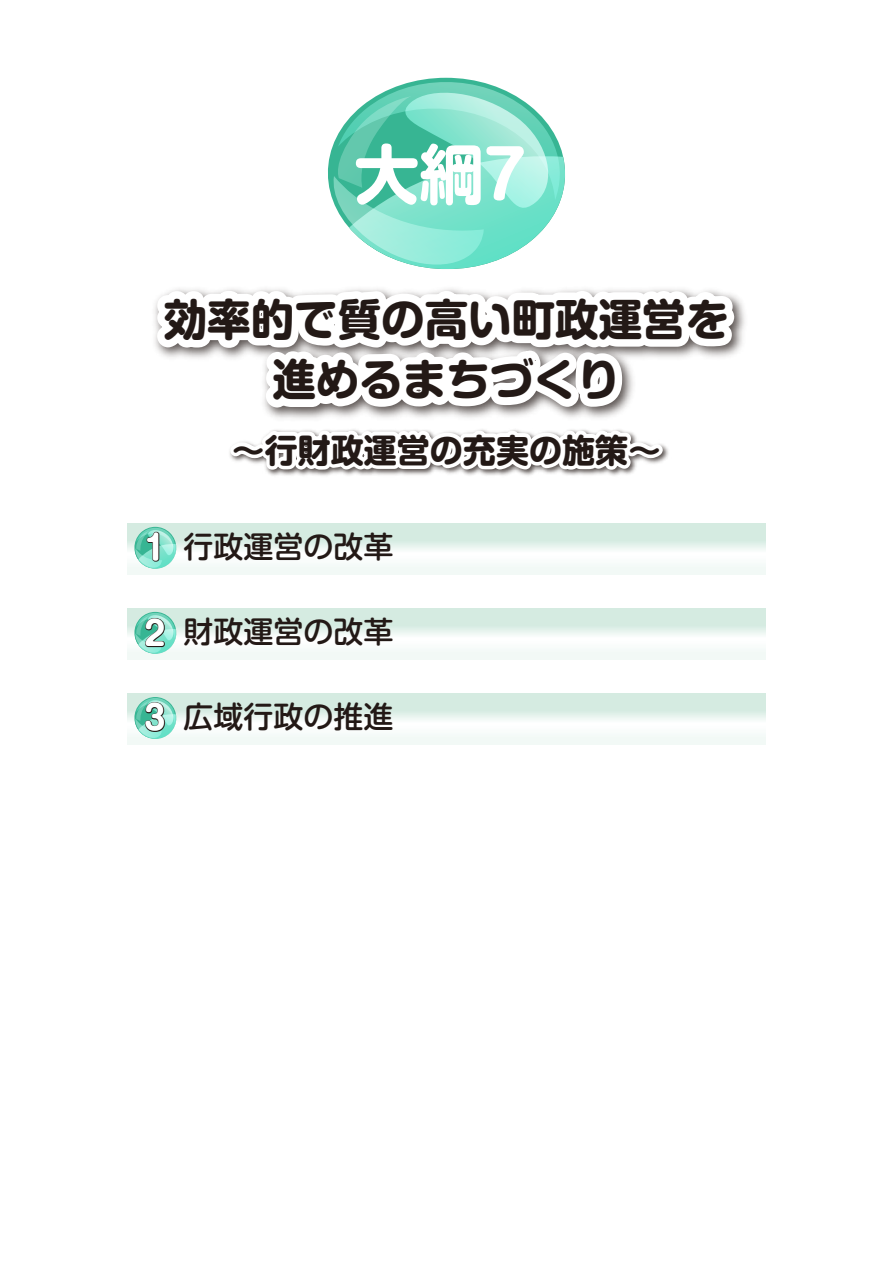
<style>
.page{position:relative;width:893px;height:1263px;background:#fff}
.page>*{position:absolute;margin:0;border:0;box-sizing:border-box;transform-origin:0 0}
.t1{font:700 64.95px "Shin M Go Pro";color:#fff}
.t2{font:700 43.5px/60.4px "Shin M Go Pro";color:#231916;text-align:center}
.t3{font:700 33px "Shin M Go Pro";color:#231916}
.t4{font:500 30px "Shin M Go Pro";color:#231916}
.s1{font-weight:700;font-size:33px;color:#fff}
</style>
<div class="page">
<svg style="left:154px;top:77px;width:589px;height:399px"></svg>
<svg style="left:128px;top:523px;width:637px;height:51px"></svg>
<svg style="left:132px;top:527px;width:46px;height:44px"></svg>
<svg style="left:128px;top:608px;width:637px;height:51px"></svg>
<svg style="left:132px;top:612px;width:46px;height:44px"></svg>
<svg style="left:128px;top:693px;width:637px;height:51px"></svg>
<svg style="left:132px;top:697px;width:46px;height:44px"></svg>
<h1 class="t1" style="left:354px;top:121px;width:173px">大綱7</h1>
<h2 class="t2" style="left:164px;top:284px;width:567px">効率的で質の高い町政運営を進めるまちづくり</h2>
<p class="t3" style="left:232px;top:423px;width:430px">～行財政運営の充実の施策～</p>
<p class="t4" style="left:144px;top:522px;width:251px"><span class="s1">1</span> 行政運営の改革</p>
<p class="t4" style="left:144px;top:607px;width:251px"><span class="s1">2</span> 財政運営の改革</p>
<p class="t4" style="left:144px;top:692px;width:251px"><span class="s1">3</span> 広域行政の推進</p>
</div>
